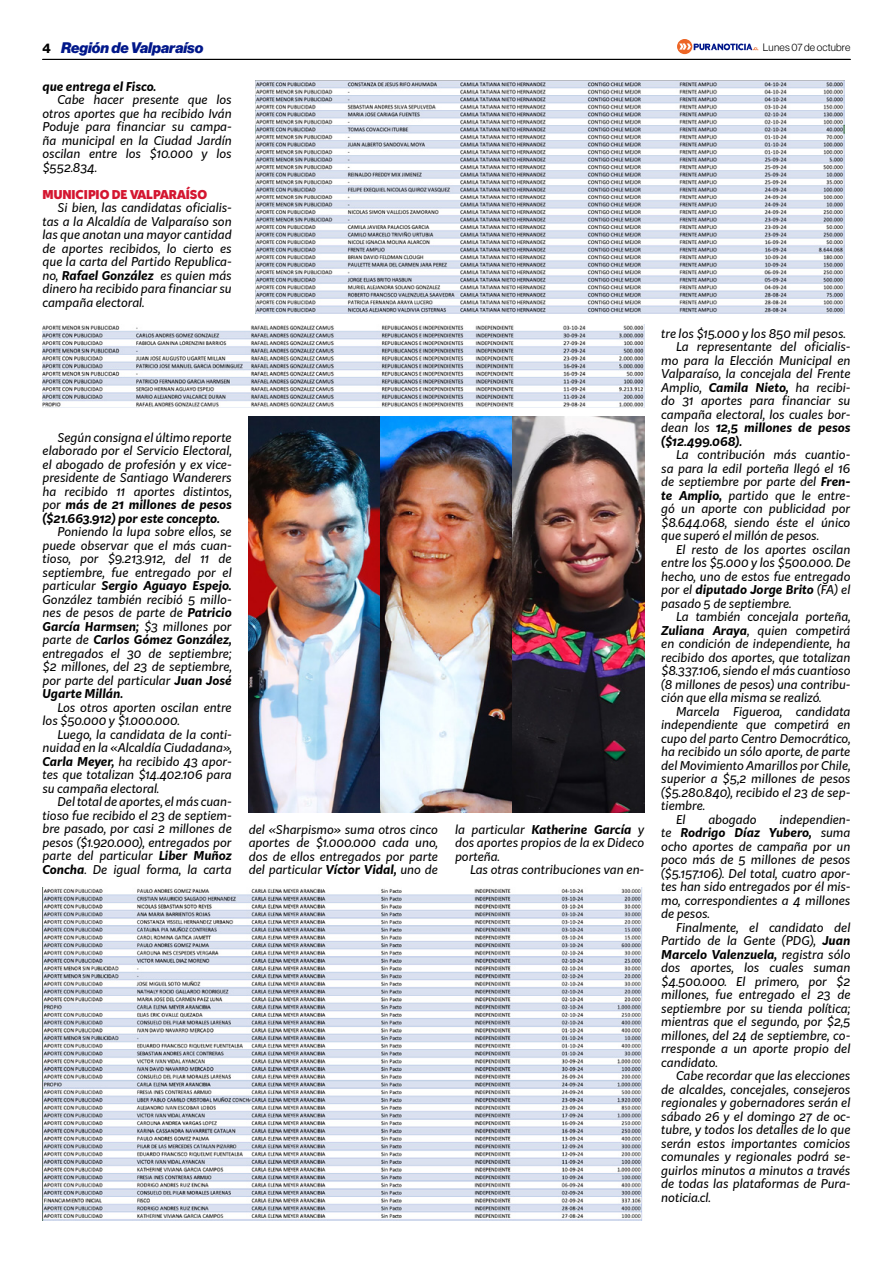
<style>
.page{position:relative;width:893px;height:1263px;background:#fff}
.page>*{position:absolute;margin:0;border:0;box-sizing:border-box;transform-origin:0 0}
.t1{font:15px "N Haas Grotesk DS Pro 96 Blk It";color:#00178a}
.t2{font:italic 12px/13.5px "Kit Sans";color:#000;text-align:justify}
.t3{font:italic 700 12px "Kit Sans";color:#000}
.t4{font:900 12px "Kit Sans";color:#d41630}
.t5{font:10.5px "N Haas Grotesk DS Pro 45 Lt";letter-spacing:.015em;color:#000}
.s1{font-family:"N Haas Grotesk DS Pro 75 Bd";font-size:13.5px;color:#000}
.s2{font-weight:700}
.s3{font-weight:400}
</style>
<div class="page">
<hr style="left:43px;top:59px;width:807px;height:1px;background:#000">
<svg style="left:677px;top:39px;width:81px;height:15px"></svg>
<img style="left:43px;top:324px;width:601px;height:84px">
<img style="left:249px;top:417px;width:395px;height:395px">
<img style="left:43px;top:887px;width:600px;height:333px">
<img style="left:256px;top:80px;width:588px;height:233px">
<p class="t1" style="left:43px;top:39px;width:162px"><span class="s1">4</span> Región de Valparaíso</p>
<p class="t5" style="left:763px;top:41px;width:89px">Lunes 07 de octubre</p>
<p class="t3" style="left:43px;top:76px;width:115px">que entrega el Fisco.</p>
<p class="t2" style="left:43px;top:92px;width:191px;text-indent:15px">Cabe hacer presente que los otros aportes que ha recibido Iván Poduje para financiar su campa&shy;ña municipal en la Ciudad Jardín oscilan entre los $10.000 y los $552.834.</p>
<p class="t4" style="left:43px;top:183px;width:166px">MUNICIPIO DE VALPARAÍSO</p>
<p class="t2" style="left:43px;top:200px;width:191px;text-indent:15px">Si bien, las candidatas oficialis&shy;tas a la Alcaldía de Valparaíso son las que anotan una mayor cantidad de aportes recibidos, lo cierto es que la carta del Partido Republica&shy;no, <span class="s2">Rafael González</span> es quien más dinero ha recibido para financiar su campaña electoral.</p>
<p class="t2" style="left:43px;top:430px;width:191px;text-indent:15px">Según consigna el último reporte elaborado por el Servicio Electoral, el abogado de profesión y ex vice&shy;presidente de Santiago Wanderers ha recibido 11 aportes distintos, por <span class="s2">más de 21 millones de pesos ($21.663.912) por este concepto.</span></p>
<p class="t2" style="left:43px;top:524px;width:191px;text-indent:15px">Poniendo la lupa sobre ellos, se puede observar que el más cuan&shy;tioso, por $9.213.912, del 11 de septiembre, fue entregado por el particular <span class="s2">Sergio Aguayo Espejo.<br></span>González también recibió 5 millo&shy;nes de pesos de parte de <span class="s2">Patricio García Harmsen;</span> $3 millones por parte de <span class="s2">Carlos Gómez González, </span>entregados el 30 de septiembre; $2 millones, del 23 de septiembre, por parte del particular <span class="s2">Juan José Ugarte Millán.</span></p>
<p class="t2" style="left:43px;top:700px;width:191px;text-indent:15px">Los otros aporten oscilan entre los $50.000 y $1.000.000.</p>
<p class="t2" style="left:43px;top:727px;width:191px;text-indent:15px">Luego, la candidata de la conti&shy;nuidad en la «Alcaldía Ciudadana», <span class="s2">Carla Meyer,</span> ha recibido 43 apor&shy;tes que totalizan $14.402.106 para su campaña electoral.</p>
<p class="t2" style="left:43px;top:794px;width:191px;text-indent:15px">Del total de aportes, el más cuan&shy;tioso fue recibido el 23 de septiem&shy;bre pasado, por casi 2 millones de pesos ($1.920.000), entregados por parte del particular <span class="s2">Liber Muñoz Concha</span>. De igual forma, la carta</p>
<p class="t2" style="left:249px;top:822px;width:191px">del «Sharpismo» suma otros cinco aportes de $1.000.000 cada uno, dos de ellos entregados por parte del particular <span class="s2">Víctor Vidal,</span> uno de</p>
<p class="t2" style="left:455px;top:822px;width:191px">la particular <span class="s2">Katherine García</span> y dos aportes propios de la ex Dideco porteña.</p>
<p class="t2" style="left:470px;top:862px;width:176px">Las otras contribuciones van en-</p>
<p class="t2" style="left:661px;top:326px;width:186px">tre los $15.000 y los 850 mil pesos.</p>
<p class="t2" style="left:676px;top:339px;width:176px">La representante del oficialis-</p>
<p class="t2" style="left:661px;top:353px;width:191px">mo para la Elección Municipal en</p>
<p class="t2" style="left:661px;top:366px;width:191px">Valparaíso, la concejala del Frente</p>
<p class="t2" style="left:661px;top:380px;width:191px">Amplio, <span class="s2">Camila Nieto,</span> ha recibi-</p>
<p class="t2" style="left:661px;top:393px;width:191px">do 31 aportes para financiar su</p>
<p class="t2" style="left:661px;top:407px;width:191px">campaña electoral, los cuales bor-</p>
<p class="t3" style="left:661px;top:418px;width:191px"><span class="s3">dean los</span> 12,5 millones de pesos</p>
<p class="t3" style="left:661px;top:431px;width:82px">($12.499.068).</p>
<p class="t2" style="left:661px;top:447px;width:191px;text-indent:15px">La contribución más cuantio&shy;sa para la edil porteña llegó el 16 de septiembre por parte del <span class="s2">Fren&shy;te Amplio,</span> partido que le entre&shy;gó un aporte con publicidad por $8.644.068, siendo éste el único que superó el millón de pesos.</p>
<p class="t2" style="left:661px;top:542px;width:191px;text-indent:15px">El resto de los aportes oscilan entre los $5.000 y los $500.000. De hecho, uno de estos fue entregado por el <span class="s2">diputado Jorge Brito</span> (FA) el pasado 5 de septiembre.</p>
<p class="t2" style="left:661px;top:609px;width:191px;text-indent:15px">La también concejala porteña, <span class="s2">Zuliana Araya</span>, quien competirá en condición de independiente, ha recibido dos aportes, que totalizan $8.337.106, siendo el más cuantioso (8 millones de pesos) una contribu&shy;ción que ella misma se realizó.</p>
<p class="t2" style="left:676px;top:704px;width:176px">Marcela Figueroa, candidata</p>
<p class="t2" style="left:661px;top:717px;width:191px">independiente que competirá en</p>
<p class="t2" style="left:661px;top:731px;width:191px">cupo del parto Centro Democrático,</p>
<p class="t2" style="left:661px;top:744px;width:191px">ha recibido un sólo aporte, de parte</p>
<p class="t2" style="left:661px;top:758px;width:191px">del Movimiento Amarillos por Chile,</p>
<p class="t2" style="left:661px;top:771px;width:191px">superior a $5,2 millones de pesos</p>
<p class="t2" style="left:661px;top:785px;width:191px">($5.280.840), recibido el 23 de sep-</p>
<p class="t2" style="left:661px;top:798px;width:45px">tiembre.</p>
<p class="t2" style="left:676px;top:812px;width:11px">El</p>
<p class="t2" style="left:708px;top:812px;width:50px">abogado</p>
<p class="t2" style="left:661px;top:812px;width:191px;text-indent:118px">independien&shy;te <span class="s2">Rodrigo Díaz Yubero,</span> suma ocho aportes de campaña por un poco más de 5 millones de pesos ($5.157.106). Del total, cuatro apor&shy;tes han sido entregados por él mis&shy;mo, correspondientes a 4 millones de pesos.</p>
<p class="t2" style="left:661px;top:920px;width:191px;text-indent:15px">Finalmente, el candidato del Partido de la Gente (PDG), <span class="s2">Juan Marcelo Valenzuela,</span> registra sólo dos aportes, los cuales suman $4.500.000. El primero, por $2 millones, fue entregado el 23 de septiembre por su tienda política; mientras que el segundo, por $2,5 millones, del 24 de septiembre, co&shy;rresponde a un aporte propio del candidato.</p>
<p class="t2" style="left:661px;top:1068px;width:191px;text-indent:15px">Cabe recordar que las elecciones de alcaldes, concejales, consejeros regionales y gobernadores serán el sábado 26 y el domingo 27 de oc&shy;tubre, y todos los detalles de lo que serán estos importantes comicios comunales y regionales podrá se&shy;guirlos minutos a minutos a través de todas las plataformas de Pura&shy;noticia.cl.</p>
</div>
